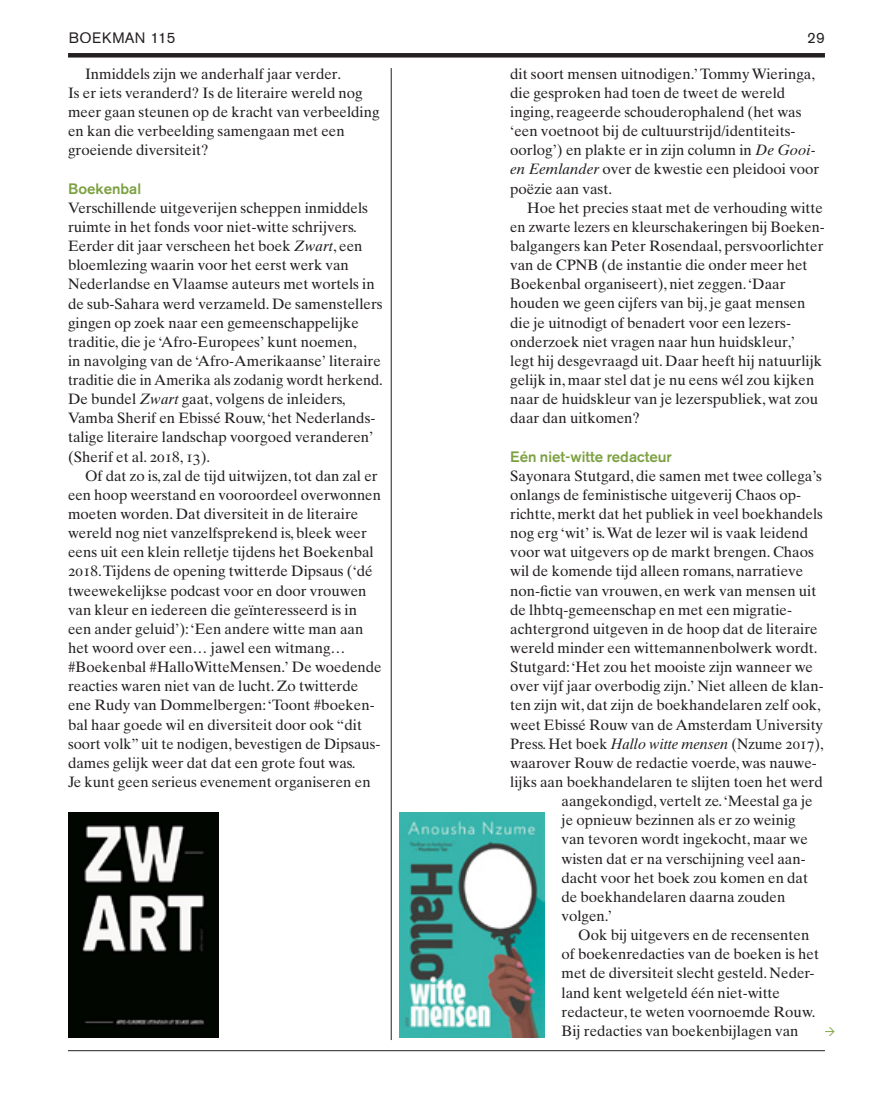
<style>
.page{position:relative;width:893px;height:1106px;background:#fff}
.page>*{position:absolute;margin:0;border:0;box-sizing:border-box;transform-origin:0 0}
.t1{font:15px/19.2px "Times Ten";color:#231f20}
.t2{font:500 15px "Akzidenz Grotesk BE";color:#7da142}
.t3{font:15px "Akzidenz Grotesk BE";letter-spacing:.025em;color:#231f20}
.s1{font-family:"Times Ten Italic Os F"}
.s2{font-family:"Times Ten Roman SC"}
</style>
<div class="page">
<div style="left:68px;top:53px;width:757px;height:5px;background:#231f20"></div>
<hr style="left:391px;top:68px;width:1px;height:972px;background:#231f20">
<hr style="left:68px;top:1050px;width:757px;height:1px;background:#231f20">
<img style="left:68px;top:812px;width:150px;height:225px">
<img style="left:400px;top:812px;width:144px;height:225px">
<p class="t3" style="left:68px;top:28px;width:109px">BOEKMAN 115</p>
<p class="t3" style="left:807px;top:28px;width:19px">29</p>
<p class="t1" style="left:510px;top:64px;width:311px">dit soort mensen uitnodigen.’ Tommy Wieringa, die gesproken had toen de tweet de wereld inging, reageerde schouderophalend (het was ‘een voetnoot bij de cultuurstrijd/identiteits&shy;oorlog’) en plakte er in zijn column in <span class="s1">De Gooi&shy;en Eemlander</span> over de kwestie een pleidooi voor poëzie aan vast.</p>
<p class="t1" style="left:510px;top:198px;width:316px;text-indent:17px">Hoe het precies staat met de verhouding witte en zwarte lezers en kleurschakeringen bij Boeken&shy;balgangers kan Peter Rosendaal, persvoorlichter van de CPNB (de instantie die onder meer het Boekenbal organiseert), niet zeggen. ‘Daar houden we geen cijfers van bij, je gaat mensen die je uitnodigt of benadert voor een lezers&shy;onderzoek niet vragen naar hun huidskleur,’<br>legt hij desgevraagd uit. Daar heeft hij natuurlijk gelijk in, maar stel dat je nu eens wél zou kijken naar de huidskleur van je lezerspubliek, wat zou daar dan uitkomen?</p>
<p class="t2" style="left:510px;top:447px;width:163px">Eén niet-witte redacteur</p>
<p class="t1" style="left:510px;top:466px;width:313px">Sayonara Stutgard, die samen met twee collega’s</p>
<p class="t1" style="left:510px;top:485px;width:293px">onlangs de feministische uitgeverij Chaos op-</p>
<p class="t1" style="left:510px;top:504px;width:314px">richtte, merkt dat het publiek in veel boekhandels</p>
<p class="t1" style="left:510px;top:523px;width:299px">nog erg ‘wit’ is. Wat de lezer wil is vaak leidend</p>
<p class="t1" style="left:510px;top:542px;width:305px">voor wat uitgevers op de markt brengen. Chaos</p>
<p class="t1" style="left:510px;top:561px;width:294px">wil de komende tijd alleen romans, narratieve</p>
<p class="t1" style="left:510px;top:580px;width:308px">non-fictie van vrouwen, en werk van mensen uit</p>
<p class="t1" style="left:510px;top:600px;width:283px">de lhbtq-gemeenschap en met een migratie-</p>
<p class="t1" style="left:510px;top:619px;width:309px">achtergrond uitgeven in de hoop dat de literaire</p>
<p class="t1" style="left:510px;top:638px;width:309px">wereld minder een wittemannenbolwerk wordt.</p>
<p class="t1" style="left:510px;top:657px;width:304px">Stutgard: ‘Het zou het mooiste zijn wanneer we</p>
<p class="t1" style="left:510px;top:676px;width:315px">over vijf jaar overbodig zijn.’ Niet alleen de klan-</p>
<p class="t1" style="left:510px;top:695px;width:312px">ten zijn wit, dat zijn de boekhandelaren zelf ook,</p>
<p class="t1" style="left:510px;top:714px;width:314px">weet Ebissé Rouw van de Amsterdam University</p>
<p class="t1" style="left:510px;top:734px;width:315px">Press. Het boek <span class="s1">Hallo witte mensen</span> (Nzume <span class="s2">2017</span>),</p>
<p class="t1" style="left:510px;top:753px;width:308px">waarover Rouw de redactie voerde, was nauwe-</p>
<p class="t1" style="left:510px;top:772px;width:314px">lijks aan boekhandelaren te slijten toen het werd</p>
<p class="t1" style="left:561px;top:791px;width:253px">aangekondigd, vertelt ze. ‘Meestal ga je</p>
<p class="t1" style="left:561px;top:810px;width:236px">je opnieuw bezinnen als er zo weinig</p>
<p class="t1" style="left:561px;top:829px;width:248px">van tevoren wordt ingekocht, maar we</p>
<p class="t1" style="left:561px;top:848px;width:246px">wisten dat er na verschijning veel aan-</p>
<p class="t1" style="left:561px;top:868px;width:248px">dacht voor het boek zou komen en dat</p>
<p class="t1" style="left:561px;top:887px;width:225px">de boekhandelaren daarna zouden</p>
<p class="t1" style="left:561px;top:906px;width:52px">volgen.’</p>
<p class="t1" style="left:578px;top:925px;width:232px">Ook bij uitgevers en de recensenten</p>
<p class="t1" style="left:561px;top:944px;width:259px">of boekenredacties van de boeken is het</p>
<p class="t1" style="left:561px;top:963px;width:255px">met de diversiteit slecht gesteld. Neder-</p>
<p class="t1" style="left:561px;top:982px;width:220px">land kent welgeteld één niet-witte</p>
<p class="t1" style="left:561px;top:1001px;width:255px">redacteur, te weten voornoemde Rouw.</p>
<p class="t1" style="left:561px;top:1021px;width:238px">Bij redacties van boekenbijlagen van</p>
<p class="t1" style="left:68px;top:64px;width:313px;text-indent:17px">Inmiddels zijn we anderhalf jaar verder.<br>Is er iets veranderd? Is de literaire wereld nog meer gaan steunen op de kracht van verbeelding en kan die verbeelding samengaan met een groeiende diversiteit?</p>
<p class="t2" style="left:68px;top:179px;width:75px">Boekenbal</p>
<p class="t1" style="left:68px;top:198px;width:316px">Verschillende uitgeverijen scheppen inmiddels ruimte in het fonds voor niet-witte schrijvers.<br>Eerder dit jaar verscheen het boek <span class="s1">Zwart</span>, een bloemlezing waarin voor het eerst werk van Nederlandse en Vlaamse auteurs met wortels in de sub-Sahara werd verzameld. De samenstellers gingen op zoek naar een gemeenschappelijke traditie, die je ‘Afro-Europees’ kunt noemen,<br>in navolging van de ‘Afro-Amerikaanse’ literaire traditie die in Amerika als zodanig wordt herkend.<br>De bundel <span class="s1">Zwart</span> gaat, volgens de inleiders, Vamba Sherif en Ebissé Rouw, ‘het Nederlands&shy;talige literaire landschap voorgoed veranderen’ (Sherif et al. <span class="s2">2018</span>, <span class="s2">13</span>).</p>
<p class="t1" style="left:68px;top:466px;width:315px;text-indent:17px">Of dat zo is, zal de tijd uitwijzen, tot dan zal er een hoop weerstand en vooroordeel overwonnen moeten worden. Dat diversiteit in de literaire wereld nog niet vanzelfsprekend is, bleek weer eens uit een klein relletje tijdens het Boekenbal <span class="s2">2018</span>. Tijdens de opening twitterde Dipsaus (‘dé tweewekelijkse podcast voor en door vrouwen van kleur en iedereen die geïnteresseerd is in een ander geluid’): ‘Een andere witte man aan het woord over een… jawel een witmang… #Boekenbal #HalloWitteMensen.’ De woedende reacties waren niet van de lucht. Zo twitterde ene Rudy van Dommelbergen: ‘Toont #boeken&shy;bal haar goede wil en diversiteit door ook “dit soort volk” uit te nodigen, bevestigen de Dipsaus&shy;dames gelijk weer dat dat een grote fout was.<br>Je kunt geen serieus evenement organiseren en</p>
</div>
